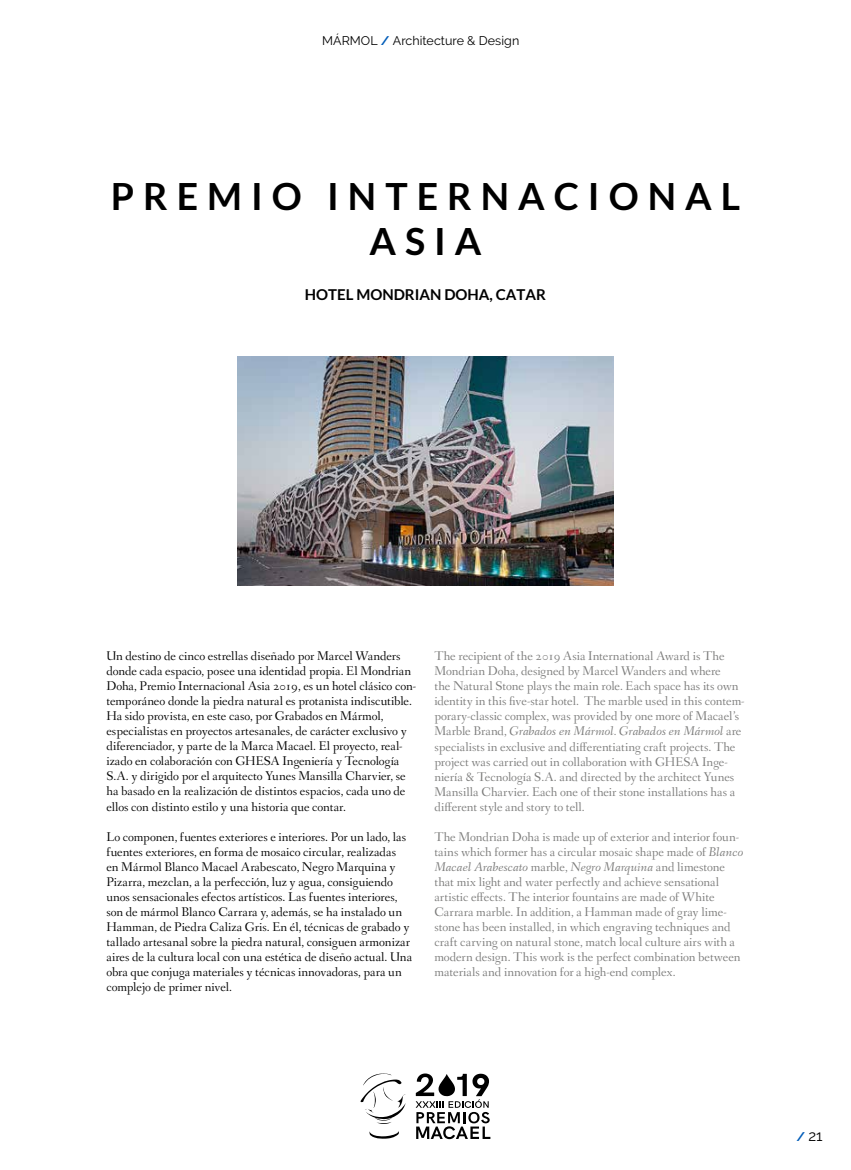
<style>
.page{position:relative;width:851px;height:1170px;background:#fff}
.page>*{position:absolute;margin:0;border:0;box-sizing:border-box;transform-origin:0 0}
.t1{font:700 37.5px/45px "Lato";letter-spacing:.24em;color:#000;text-align:center}
.t2{font:700 15px "Lato";color:#000}
.t3{font:15px "Raleway";color:#000}
.t4{font:13.12px/15px "Fanwood";color:#000}
.t5{font:13.12px/15px "Fanwood";color:#7b7b7a}
.t6{font:12.5px "Raleway";letter-spacing:.005em;color:#000}
.s1{font-weight:700;color:#005cb8}
.s2{font-style:italic}
.s3{font-weight:700;font-size:12.5px;color:#005cb8}
</style>
<div class="page">
<svg style="left:415px;top:1073px;width:75px;height:65px"></svg>
<svg style="left:369px;top:1131px;width:30px;height:7px"></svg>
<svg style="left:360px;top:1073px;width:45px;height:50px"></svg>
<img style="left:237px;top:356px;width:376px;height:229px">
<p class="t6" style="left:322px;top:33px;width:198px">MÁRMOL <span class="s1">/</span> Architecture &amp; Design</p>
<h1 class="t1" style="left:111px;top:173px;width:630px">PREMIO INTERNACIONAL<br>ASIA</h1>
<p class="t2" style="left:305px;top:286px;width:242px">HOTEL MONDRIAN DOHA, CATAR</p>
<p class="t4" style="left:106px;top:649px;width:311px">Un destino de cinco estrellas diseñado por Marcel Wanders donde cada espacio, posee una identidad propia. El Mondrian Doha, Premio Internacional Asia 2019, es un hotel clásico con&shy;temporáneo donde la piedra natural es protanista indiscutible.<br>Ha sido provista, en este caso, por Grabados en Mármol, especialistas en proyectos artesanales, de carácter exclusivo y diferenciador, y parte de la Marca Macael. El proyecto, real&shy;izado en colaboración con GHESA Ingeniería y Tecnología S.A. y dirigido por el arquitecto Yunes Mansilla Charvier, se ha basado en la realización de distintos espacios, cada uno de ellos con distinto estilo y una historia que contar.</p>
<p class="t4" style="left:106px;top:829px;width:307px">Lo componen, fuentes exteriores e interiores. Por un lado, las fuentes exteriores, en forma de mosaico circular, realizadas<br>en Mármol Blanco Macael Arabescato, Negro Marquina y Pizarra, mezclan, a la perfección, luz y agua, consiguiendo unos sensacionales efectos artísticos. Las fuentes interiores, son de mármol Blanco Carrara y, además, se ha instalado un Hamman, de Piedra Caliza Gris. En él, técnicas de grabado y tallado artesanal sobre la piedra natural, consiguen armonizar aires de la cultura local con una estética de diseño actual. Una obra que conjuga materiales y técnicas innovadoras, para un complejo de primer nivel.</p>
<p class="t5" style="left:434px;top:649px;width:312px">The recipient of the 2019 Asia International Award is The Mondrian Doha, designed by Marcel Wanders and where<br>the Natural Stone plays the main role. Each space has its own identity in this five-star hotel. The marble used in this contem&shy;porary-classic complex, was provided by one more of Macael’s Marble Brand, <span class="s2">Grabados en Mármol. Grabados en Mármol</span> are specialists in exclusive and differentiating craft projects. The project was carried out in collaboration with GHESA Inge&shy;niería &amp; Tecnología S.A. and directed by the architect Yunes Mansilla Charvier. Each one of their stone installations has a different style and story to tell.</p>
<p class="t5" style="left:434px;top:829px;width:310px">The Mondrian Doha is made up of exterior and interior foun&shy;tains which former has a circular mosaic shape made of <span class="s2">Blanco Macael Arabescato</span> marble, <span class="s2">Negro Marquina</span> and limestone that mix light and water perfectly and achieve sensational artistic effects. The interior fountains are made of White Carrara marble. In addition, a Hamman made of gray lime&shy;stone has been installed, in which engraving techniques and craft carving on natural stone, match local culture airs with a modern design. This work is the perfect combination between materials and innovation for a high-end complex.</p>
<p class="t3" style="left:796px;top:1126px;width:27px"><span class="s3">/</span> 21</p>
</div>
